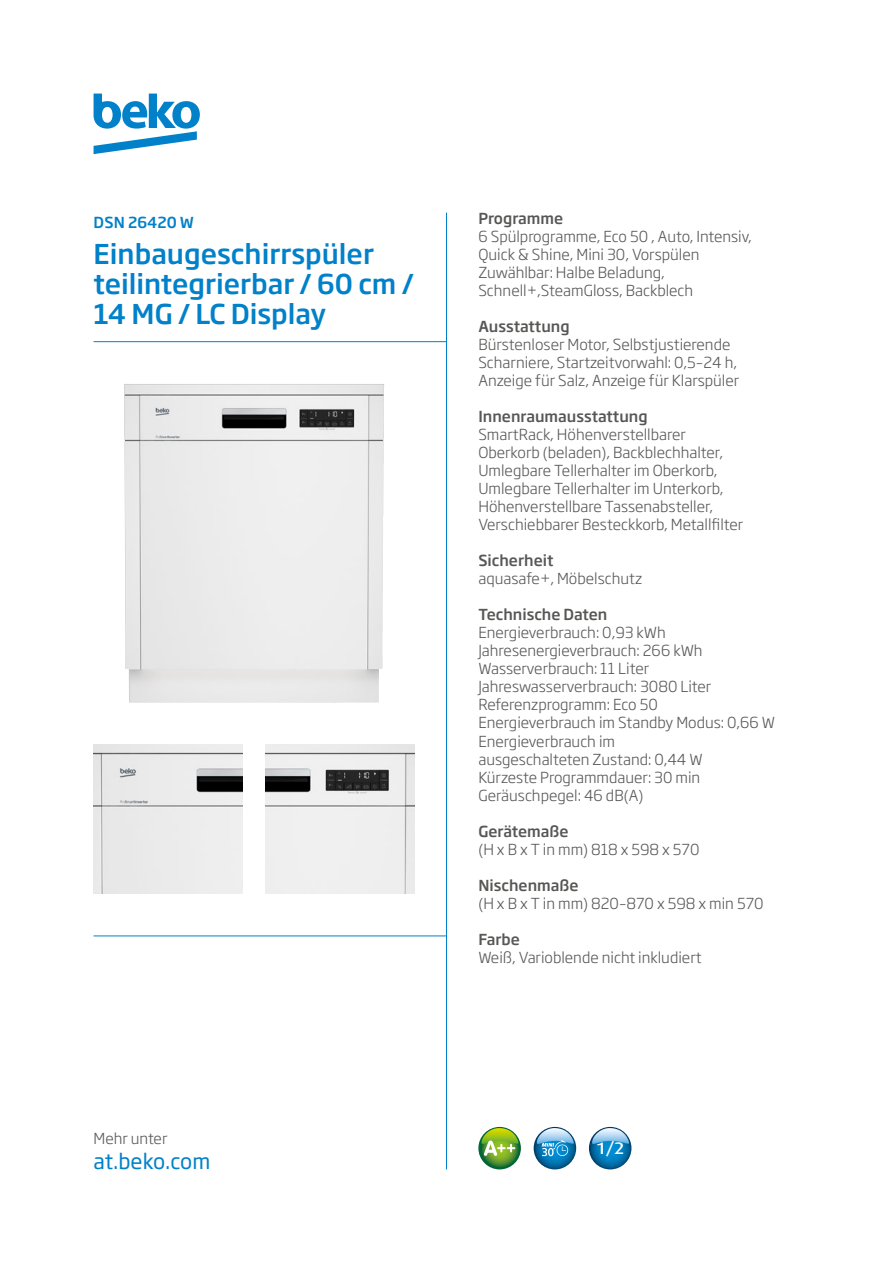
<style>
.page{position:relative;width:893px;height:1263px;background:#fff}
.page>*{position:absolute;margin:0;border:0;box-sizing:border-box;transform-origin:0 0}
.t1{font:500 27px/30px "Soho Gothic Pro";color:#0081c9}
.t2{font:21px "Soho Gothic Pro";letter-spacing:-.01em;color:#0081c9}
.t3{font:500 16.65px "Dax Wide";color:#fff}
.t4{font:300 15px/18px "Soho Gothic Pro";color:#575756}
.t5{font:500 15px "Soho Gothic Pro";color:#575756}
.t6{font:500 15px "Soho Gothic Pro";color:#0081c9}
</style>
<div class="page">
<hr style="left:446px;top:213px;width:1px;height:956px;background:#0081c9">
<hr style="left:94px;top:935px;width:352px;height:1px;background:#0081c9">
<hr style="left:94px;top:341px;width:352px;height:1px;background:#0081c9">
<img style="left:94px;top:744px;width:148px;height:149px">
<img style="left:266px;top:744px;width:149px;height:149px">
<img style="left:124px;top:384px;width:260px;height:319px">
<svg style="left:478px;top:1127px;width:43px;height:42px"></svg>
<svg style="left:481px;top:1128px;width:38px;height:28px"></svg>
<svg style="left:94px;top:94px;width:106px;height:60px"></svg>
<svg style="left:534px;top:1127px;width:42px;height:42px"></svg>
<svg style="left:536px;top:1128px;width:39px;height:28px"></svg>
<svg style="left:589px;top:1127px;width:42px;height:42px"></svg>
<svg style="left:591px;top:1128px;width:39px;height:19px"></svg>
<p class="t6" style="left:94px;top:211px;width:102px">DSN 26420 W</p>
<h1 class="t1" style="left:94px;top:237px;width:322px">Einbaugeschirrspüler teilintegrierbar / 60 cm /<br>14 MG / LC Display</h1>
<p class="t5" style="left:478px;top:207px;width:86px">Programme</p>
<p class="t4" style="left:478px;top:227px;width:275px">6 Spülprogramme, Eco 50 , Auto, Intensiv, Quick &amp; Shine, Mini 30, Vorspülen Zuwählbar: Halbe Beladung, Schnell+,SteamGloss, Backblech</p>
<p class="t5" style="left:478px;top:315px;width:93px">Ausstattung</p>
<p class="t4" style="left:478px;top:335px;width:262px">Bürstenloser Motor, Selbstjustierende<br>Scharniere, Startzeitvorwahl: 0,5–24 h,<br>Anzeige für Salz, Anzeige für Klarspüler</p>
<p class="t5" style="left:478px;top:405px;width:171px">Innenraumausstattung</p>
<p class="t4" style="left:478px;top:425px;width:266px">SmartRack, Höhenverstellbarer Oberkorb (beladen), Backblechhalter, Umlegbare Tellerhalter im Oberkorb, Umlegbare Tellerhalter im Unterkorb, Höhenverstellbare Tassenabsteller, Verschiebbarer Besteckkorb, Metallfilter</p>
<p class="t5" style="left:478px;top:549px;width:77px">Sicherheit</p>
<p class="t4" style="left:478px;top:569px;width:165px">aquasafe+, Möbelschutz</p>
<p class="t5" style="left:478px;top:603px;width:130px">Technische Daten</p>
<p class="t4" style="left:478px;top:623px;width:298px">Energieverbrauch: 0,93 kWh<br>Jahresenergieverbrauch: 266 kWh<br>Wasserverbrauch: 11 Liter<br>Jahreswasserverbrauch: 3080 Liter<br>Referenzprogramm: Eco 50<br>Energieverbrauch im Standby Modus: 0,66 W<br>Energieverbrauch im<br>ausgeschalteten Zustand: 0,44 W<br>Kürzeste Programmdauer: 30 min<br>Geräuschpegel: 46 dB(A)</p>
<p class="t5" style="left:478px;top:819px;width:92px">Gerätemaße</p>
<p class="t4" style="left:478px;top:839px;width:223px">(H x B x T in mm) 818 x 598 x 570</p>
<p class="t5" style="left:478px;top:873px;width:102px">Nischenmaße</p>
<p class="t4" style="left:478px;top:893px;width:287px">(H x B x T in mm) 820–870 x 598 x min 570</p>
<p class="t5" style="left:478px;top:927px;width:43px">Farbe</p>
<p class="t4" style="left:478px;top:947px;width:225px">Weiß, Varioblende nicht inkludiert</p>
<p class="t4" style="left:94px;top:1129px;width:75px">Mehr unter</p>
<h2 class="t2" style="left:94px;top:1145px;width:118px">at.beko.com</h2>
<p class="t3" style="left:596px;top:1138px;width:30px">1/2</p>
</div>
